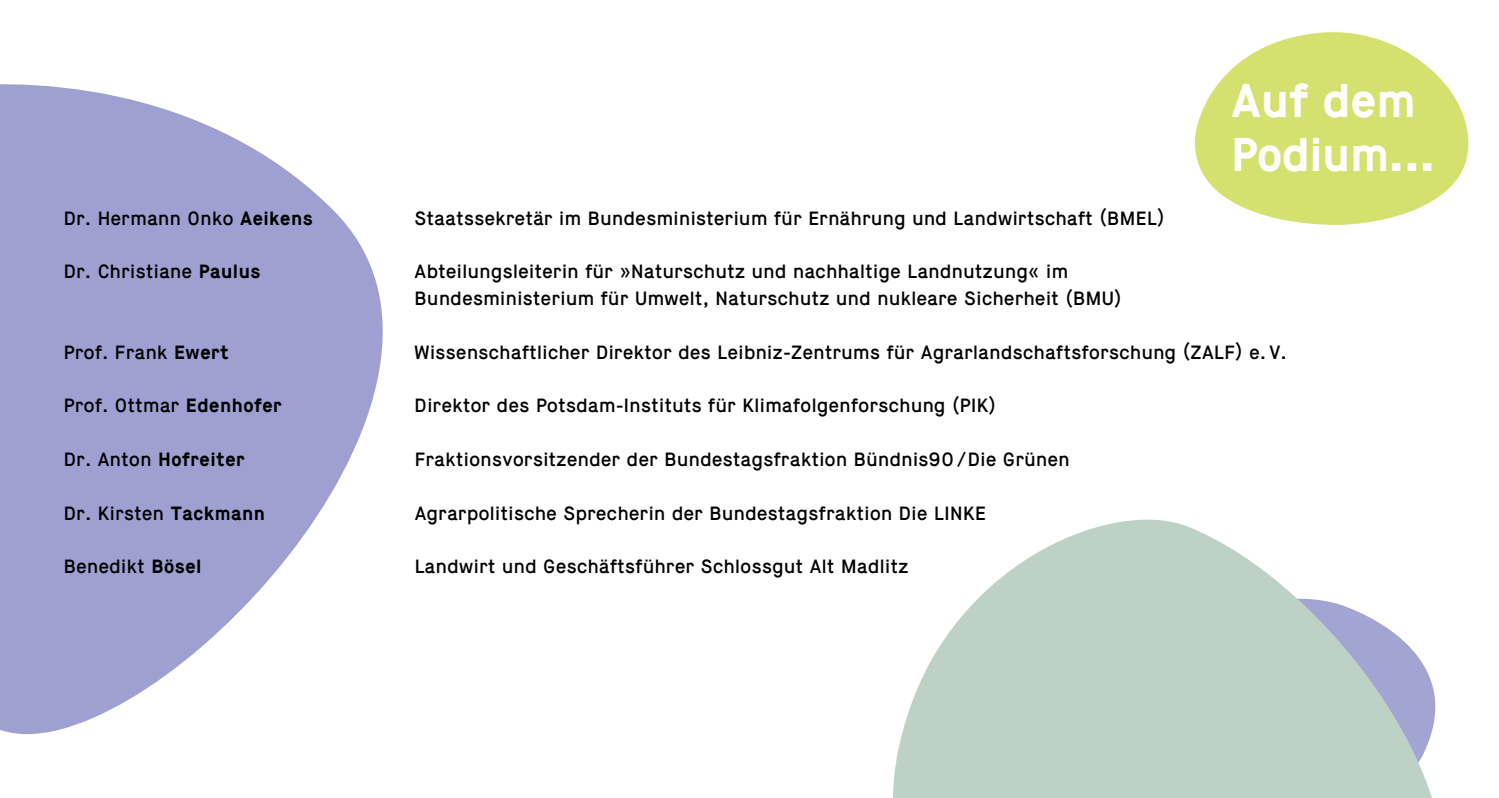
<style>
.page{position:relative;width:1499px;height:798px;background:#fff}
.page>*{position:absolute;margin:0;border:0;box-sizing:border-box;transform-origin:0 0}
.t1{font:700 47.25px/53.6px "Maison";letter-spacing:-.005em;color:#fff}
.t2{font:19.12px/26.8px "Maison";letter-spacing:.025em;color:#000}
.t3{font:700 19.12px "Maison";letter-spacing:.025em;color:#000}
.s1{font-weight:700}
.s2{font-weight:400}
</style>
<div class="page">
<svg style="left:0;top:84px;width:383px;height:651px;fill:#9da0d0"></svg>
<svg style="left:893px;top:519px;width:543px;height:278px;fill:#bed1c6"></svg>
<svg style="left:1195px;top:32px;width:274px;height:193px;fill:#d4e16f"></svg>
<h1 class="t1" style="left:1231px;top:75px;width:206px">Auf dem<br>Podium...</h1>
<p class="t2" style="left:64px;top:205px;width:251px">Dr. Hermann Onko <span class="s1">Aeikens</span></p>
<p class="t2" style="left:415px;top:205px;width:751px">Staatssekretär im Bundesministerium für Ernährung und Landwirtschaft (BMEL)</p>
<p class="t2" style="left:64px;top:258px;width:198px">Dr. Christiane <span class="s1">Paulus</span></p>
<p class="t2" style="left:415px;top:258px;width:708px">Abteilungsleiterin für »Naturschutz und nachhaltige Landnutzung« im<br>Bundesministerium für Umwelt, Naturschutz und nukleare Sicherheit (BMU)</p>
<p class="t2" style="left:64px;top:339px;width:167px">Prof. Frank <span class="s1">Ewert</span></p>
<p class="t2" style="left:415px;top:339px;width:873px">Wissenschaftlicher Direktor des Leibniz-Zentrums für Agrarlandschaftsforschung (ZALF) e. V.</p>
<p class="t2" style="left:64px;top:392px;width:219px">Prof. Ottmar <span class="s1">Edenhofer</span></p>
<p class="t2" style="left:415px;top:392px;width:583px">Direktor des Potsdam-Instituts für Klimafolgenforschung (PIK)</p>
<p class="t3" style="left:64px;top:447px;width:182px"><span class="s2">Dr. Anton</span> Hofreiter</p>
<p class="t2" style="left:415px;top:446px;width:656px">Fraktionsvorsitzender der Bundestagsfraktion Bündnis90 /Die Grünen</p>
<p class="t2" style="left:64px;top:499px;width:203px">Dr. Kirsten <span class="s1">Tackmann</span></p>
<p class="t2" style="left:415px;top:499px;width:573px">Agrarpolitische Sprecherin der Bundestagsfraktion Die LINKE</p>
<p class="t2" style="left:64px;top:553px;width:139px">Benedikt <span class="s1">Bösel</span></p>
<p class="t2" style="left:415px;top:553px;width:495px">Landwirt und Geschäftsführer Schlossgut Alt Madlitz</p>
</div>
